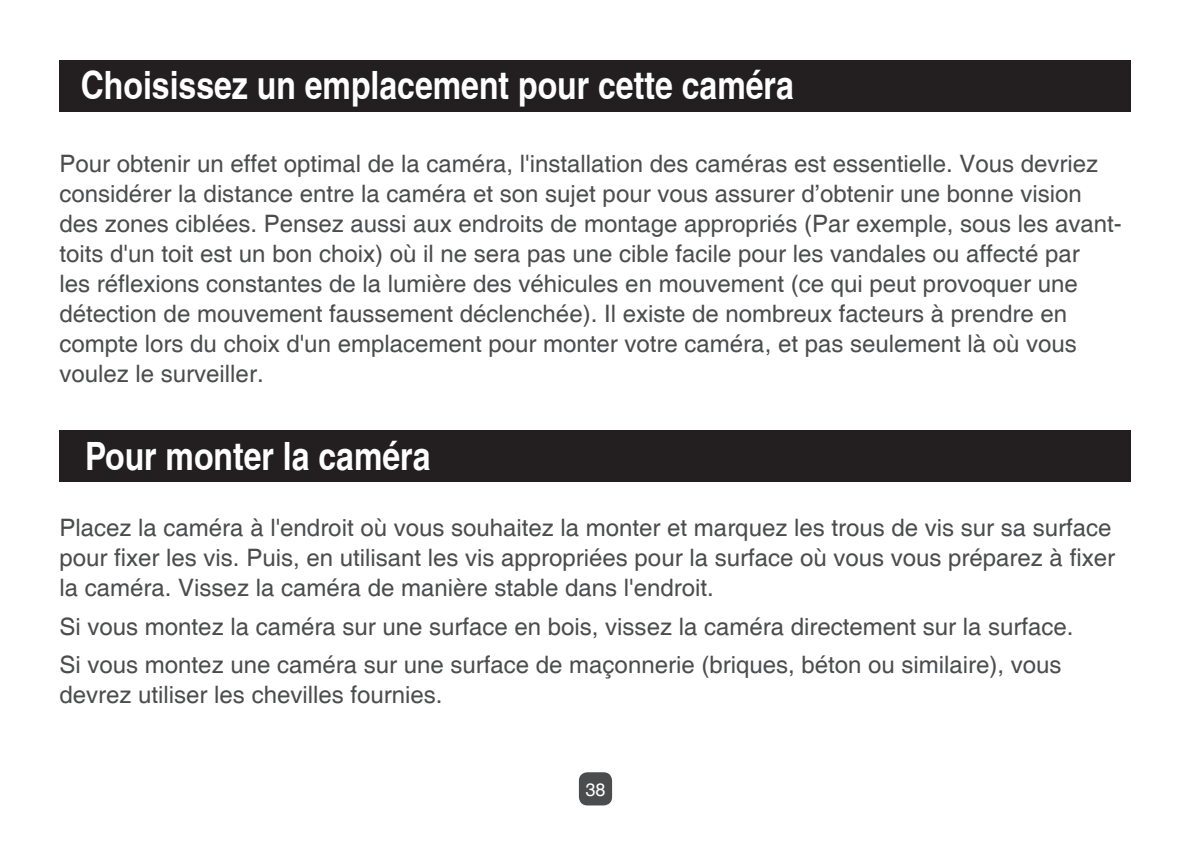
<style>
.page{position:relative;width:1191px;height:851px;background:#fff}
.page>*{position:absolute;margin:0;border:0;box-sizing:border-box;transform-origin:0 0}
.t1{font:700 condensed 39px "Helvetica";color:#fff}
.t2{font:24px/30px "Helvetica";color:#4b4c4d}
.t3{font:18px "Helvetica";color:#fff}
</style>
<div class="page">
<div style="left:60px;top:60px;width:1071px;height:51px;background:#231f20"></div>
<div style="left:579px;top:772px;width:33px;height:33px;background:#4b4c4d;border-radius:9px"></div>
<div style="left:60px;top:430px;width:1071px;height:51px;background:#231f20"></div>
<h1 class="t1" style="left:81px;top:62px;width:714px">Choisissez un emplacement pour cette caméra</h1>
<p class="t2" style="left:60px;top:149px;width:1063px">Pour obtenir un effet optimal de la caméra, l'installation des caméras est essentielle. Vous devriez considérer la distance entre la caméra et son sujet pour vous assurer d’obtenir une bonne vision des zones ciblées. Pensez aussi aux endroits de montage appropriés (Par exemple, sous les avant&shy;toits d'un toit est un bon choix) où il ne sera pas une cible facile pour les vandales ou affecté par<br>les réflexions constantes de la lumière des véhicules en mouvement (ce qui peut provoquer une détection de mouvement faussement déclenchée). Il existe de nombreux facteurs à prendre en compte lors du choix d'un emplacement pour monter votre caméra, et pas seulement là où vous voulez le surveiller.</p>
<h1 class="t1" style="left:85px;top:432px;width:347px">Pour monter la caméra</h1>
<p class="t2" style="left:60px;top:513px;width:1057px">Placez la caméra à l'endroit où vous souhaitez la monter et marquez les trous de vis sur sa surface pour fixer les vis. Puis, en utilisant les vis appropriées pour la surface où vous vous préparez à fixer la caméra. Vissez la caméra de manière stable dans l'endroit.</p>
<p class="t2" style="left:60px;top:608px;width:1015px;line-height:38.4px">Si vous montez la caméra sur une surface en bois, vissez la caméra directement sur la surface.<br>Si vous montez une caméra sur une surface de maçonnerie (briques, béton ou similaire), vous</p>
<p class="t2" style="left:60px;top:680px;width:384px">devrez utiliser les chevilles fournies.</p>
<p class="t3" style="left:585px;top:779px;width:22px">38</p>
</div>
